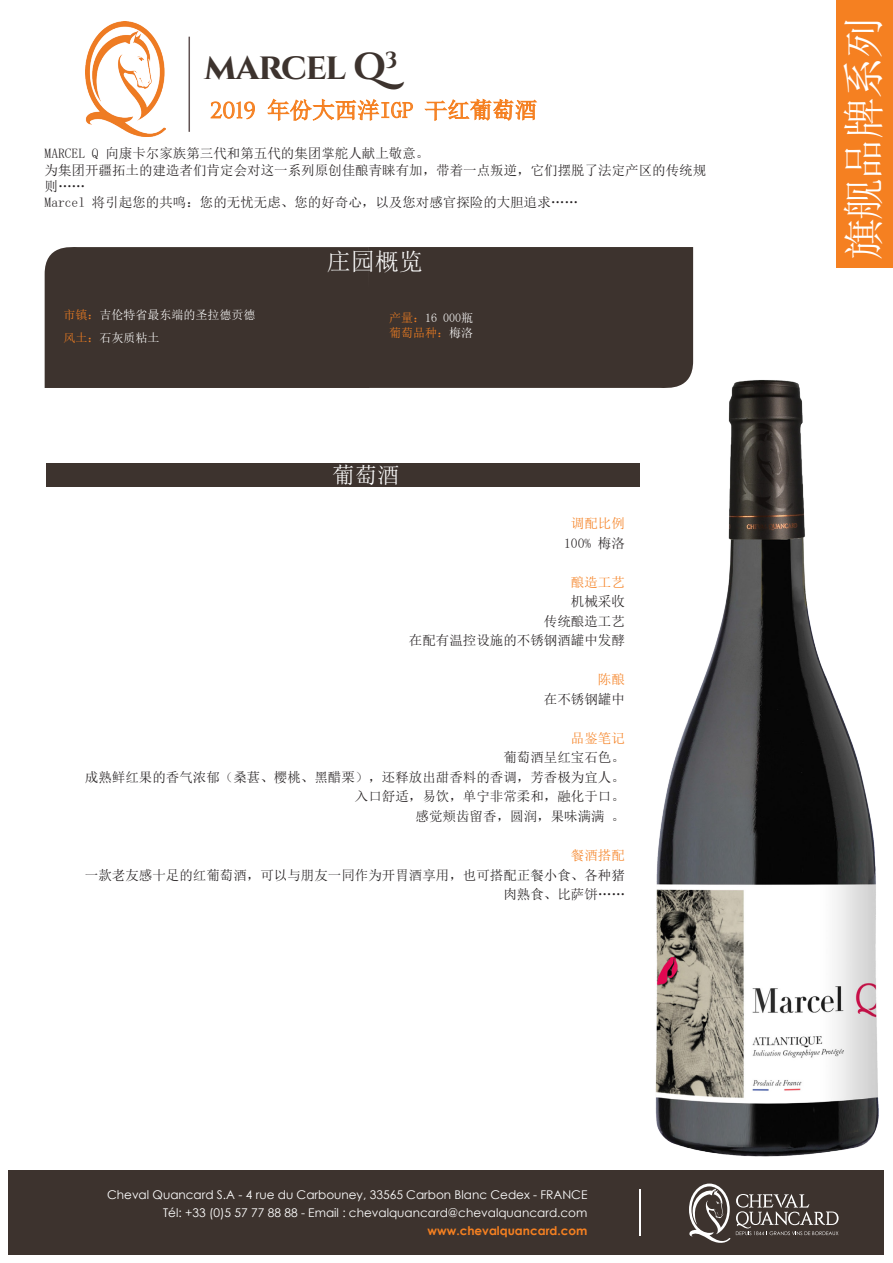
<style>
.page{position:relative;width:893px;height:1263px;background:#fff}
.page>*{position:absolute;margin:0;border:0;box-sizing:border-box;transform-origin:0 0}
.t1{font:42px "Sim Sun";letter-spacing:-.04em;color:#fff}
.t2{font:700 37.5px "Cinzel";letter-spacing:-.03em;color:#3d332e}
.t3{font:24px "Sim Sun";color:#fff}
.t4{font:22.5px "Sim Sun";color:#f58021}
.t5{font:22.5px "Sim Sun";color:#fff}
.t6{font:13.5px/16.2px "Sim Sun";color:#231f20}
.t7{font:13.5px "Sim Sun";color:#f58021}
.t8{font:12px "Century Gothic";color:#fff}
.t9{font:12px "Sim Sun";color:#fff}
.t10{font:700 12px "Century Gothic";color:#f58021}
.t11{font:12px "Sim Sun";color:#f58021}
.s1{font-family:"Cinzel"}
.s2{color:#f58021}
.s3{color:#fff}
</style>
<div class="page">
<div style="left:9px;top:1170px;width:875px;height:84px;background:#3d332e"></div>
<hr style="left:189px;top:37px;width:1px;height:95px;background:#615353">
<img style="left:85px;top:21px;width:81px;height:115px">
<svg style="left:210px;top:101px;width:45px;height:19px"></svg>
<svg style="left:267px;top:98px;width:146px;height:23px"></svg>
<svg style="left:424px;top:98px;width:114px;height:23px"></svg>
<div style="left:837px;top:0;width:56px;height:267px;background:#f58021"></div>
<div style="left:46px;top:464px;width:593px;height:23px;background:#3d332e"></div>
<div style="left:369px;top:247px;width:324px;height:141px;background:#3d332e"></div>
<div style="left:45px;top:247px;width:324px;height:141px;background:#3d332e"></div>
<img style="left:652px;top:366px;width:227px;height:791px">
<svg style="left:689px;top:1183px;width:41px;height:60px"></svg>
<svg style="left:736px;top:1194px;width:102px;height:41px"></svg>
<hr style="left:639px;top:1189px;width:1px;height:46px;background:#fff">
<p class="t2" style="left:204px;top:44px;width:195px">MARCEL Q<sup>3</sup></p>
<p class="t4" style="left:210px;top:99px;width:329px"><span class="s1">2019</span> 年份大西洋IGP 干红葡萄酒</p>
<p class="t6" style="left:45px;top:146px;width:386px">MARCEL Q 向康卡尔家族第三代和第五代的集团掌舵人献上敬意。</p>
<p class="t6" style="left:45px;top:162px;width:663px">为集团开疆拓土的建造者们肯定会对这一系列原创佳酿青睐有加，带着一点叛逆，它们摆脱了法定产区的传统规则……</p>
<p class="t6" style="left:45px;top:194px;width:535px">Marcel 将引起您的共鸣：您的无忧无虑、您的好奇心，以及您对感官探险的大胆追求……</p>
<p class="t3" style="left:327px;top:250px;width:97px">庄园概览</p>
<p class="t9" style="left:63px;top:309px;width:194px"><span class="s2">市镇：</span>吉伦特省最东端的圣拉德贡德</p>
<p class="t9" style="left:63px;top:331px;width:98px"><span class="s2">风土：</span>石灰质粘土</p>
<p class="t11" style="left:389px;top:326px;width:85px">葡萄品种：<span class="s3">梅洛</span></p>
<p class="t9" style="left:389px;top:312px;width:85px"><span class="s2">产量：</span>16 000瓶</p>
<p class="t5" style="left:332px;top:464px;width:69px">葡萄酒</p>
<p class="t7" style="left:571px;top:517px;width:55px">调配比例</p>
<p class="t6" style="left:564px;top:535px;width:62px">100% 梅洛</p>
<p class="t7" style="left:571px;top:575px;width:55px">酿造工艺</p>
<p class="t6" style="left:571px;top:593px;width:55px">机械采收</p>
<p class="t6" style="left:544px;top:613px;width:82px">传统酿造工艺</p>
<p class="t6" style="left:409px;top:632px;width:217px">在配有温控设施的不锈钢酒罐中发酵</p>
<p class="t7" style="left:598px;top:673px;width:28px">陈酿</p>
<p class="t6" style="left:544px;top:691px;width:82px">在不锈钢罐中</p>
<p class="t7" style="left:571px;top:731px;width:55px">品鉴笔记</p>
<p class="t6" style="left:503px;top:749px;width:123px">葡萄酒呈红宝石色。</p>
<p class="t6" style="left:85px;top:769px;width:541px">成熟鲜红果的香气浓郁（桑葚、樱桃、黑醋栗），还释放出甜香料的香调，芳香极为宜人。</p>
<p class="t6" style="left:355px;top:788px;width:271px">入口舒适，易饮，单宁非常柔和，融化于口。</p>
<p class="t6" style="left:416px;top:808px;width:211px">感觉颊齿留香，圆润，果味满满 。</p>
<p class="t7" style="left:571px;top:848px;width:55px">餐酒搭配</p>
<p class="t6" style="left:85px;top:866px;width:541px">一款老友感十足的红葡萄酒，可以与朋友一同作为开胃酒享用，也可搭配正餐小食、各种猪</p>
<p class="t6" style="left:503px;top:886px;width:123px">肉熟食、比萨饼……</p>
<p class="t8" style="left:107px;top:1187px;width:482px">Cheval Quancard S.A - 4 rue du Carbouney, 33565 Carbon Blanc Cedex - FRANCE</p>
<p class="t8" style="left:163px;top:1205px;width:426px">Tél: +33 (0)5 57 77 88 88 - Email : chevalquancard@chevalquancard.com</p>
<p class="t10" style="left:428px;top:1223px;width:161px">www.chevalquancard.com</p>
<p class="t1" style="left:842px;top:260px;width:245px;rotate:-90deg">旗舰品牌系列</p>
</div>
